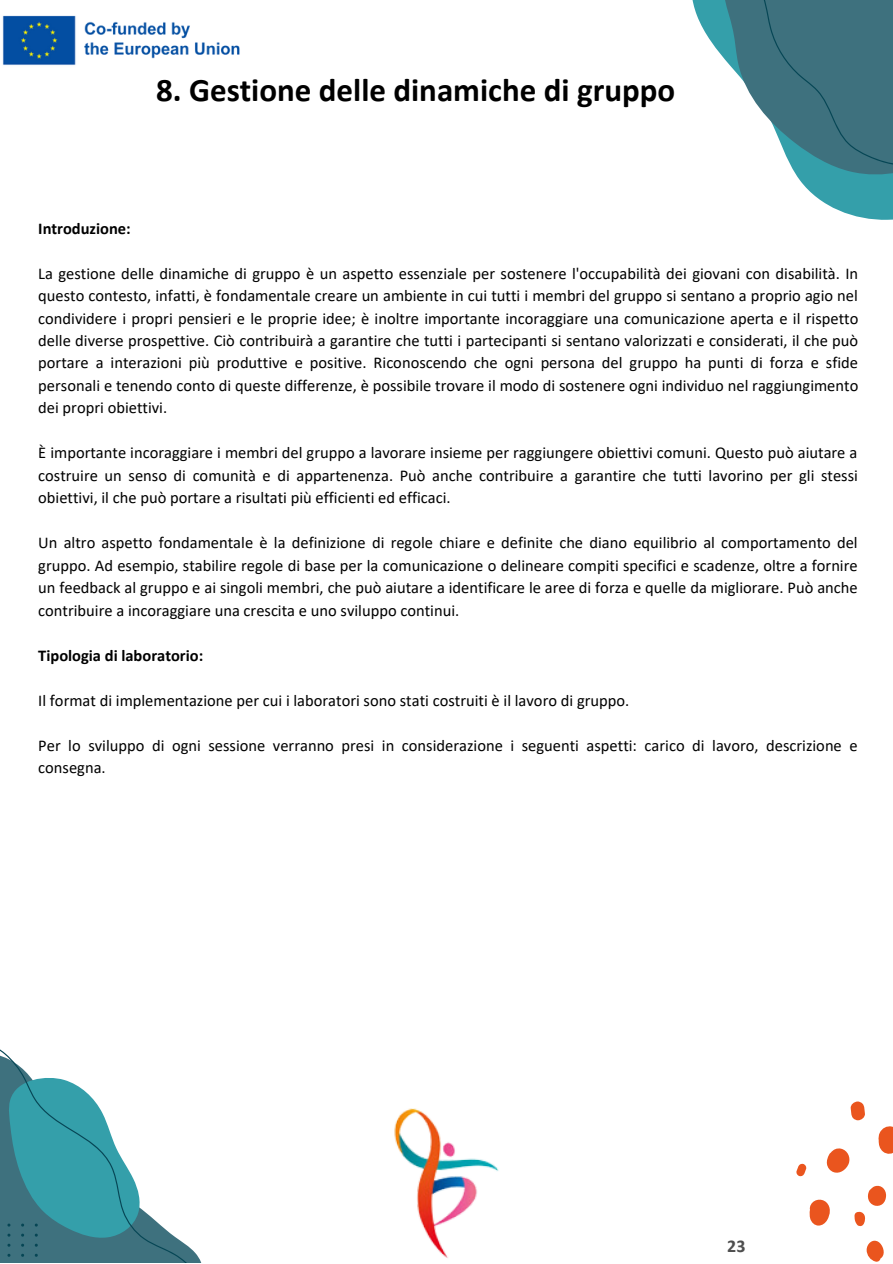
<style>
.page{position:relative;width:893px;height:1264px;background:#fff}
.page>*{position:absolute;margin:0;border:0;box-sizing:border-box;transform-origin:0 0}
.t1{font:700 33px "Calibri";color:#000}
.t2{font:700 18px "Calibri";color:#4e4e4e}
.t3{font:16.5px/22.5px "Calibri";color:#000;text-align:justify}
.t4{font:700 16.5px "Calibri";color:#000}
</style>
<div class="page">
<svg style="left:0;top:1049px;width:201px;height:213px"></svg>
<svg style="left:692px;top:0;width:200px;height:220px"></svg>
<svg style="left:796px;top:1101px;width:96px;height:161px"></svg>
<img style="left:394px;top:1108px;width:105px;height:150px">
<img style="left:2px;top:15px;width:238px;height:50px">
<h1 class="t1" style="left:156px;top:77px;width:520px">8. Gestione delle dinamiche di gruppo</h1>
<p class="t4" style="left:38px;top:221px;width:94px">Introduzione:</p>
<p class="t3" style="left:38px;top:263px;width:821px">La gestione delle dinamiche di gruppo è un aspetto essenziale per sostenere l'occupabilità dei giovani con disabilità. In questo contesto, infatti, è fondamentale creare un ambiente in cui tutti i membri del gruppo si sentano a proprio agio nel condividere i propri pensieri e le proprie idee; è inoltre importante incoraggiare una comunicazione aperta e il rispetto delle diverse prospettive. Ciò contribuirà a garantire che tutti i partecipanti si sentano valorizzati e considerati, il che può portare a interazioni più produttive e positive. Riconoscendo che ogni persona del gruppo ha punti di forza e sfide personali e tenendo conto di queste differenze, è possibile trovare il modo di sostenere ogni individuo nel raggiungimento dei propri obiettivi.</p>
<p class="t3" style="left:38px;top:443px;width:821px">È importante incoraggiare i membri del gruppo a lavorare insieme per raggiungere obiettivi comuni. Questo può aiutare a costruire un senso di comunità e di appartenenza. Può anche contribuire a garantire che tutti lavorino per gli stessi obiettivi, il che può portare a risultati più efficienti ed efficaci.</p>
<p class="t3" style="left:38px;top:533px;width:820px">Un altro aspetto fondamentale è la definizione di regole chiare e definite che diano equilibrio al comportamento del gruppo. Ad esempio, stabilire regole di base per la comunicazione o delineare compiti specifici e scadenze, oltre a fornire un feedback al gruppo e ai singoli membri, che può aiutare a identificare le aree di forza e quelle da migliorare. Può anche contribuire a incoraggiare una crescita e uno sviluppo continui.</p>
<p class="t4" style="left:38px;top:648px;width:166px">Tipologia di laboratorio:</p>
<p class="t3" style="left:38px;top:690px;width:592px">Il format di implementazione per cui i laboratori sono stati costruiti è il lavoro di gruppo.</p>
<p class="t3" style="left:38px;top:735px;width:820px">Per lo sviluppo di ogni sessione verranno presi in considerazione i seguenti aspetti: carico di lavoro, descrizione e consegna.</p>
<p class="t2" style="left:727px;top:1238px;width:20px">23</p>
</div>
